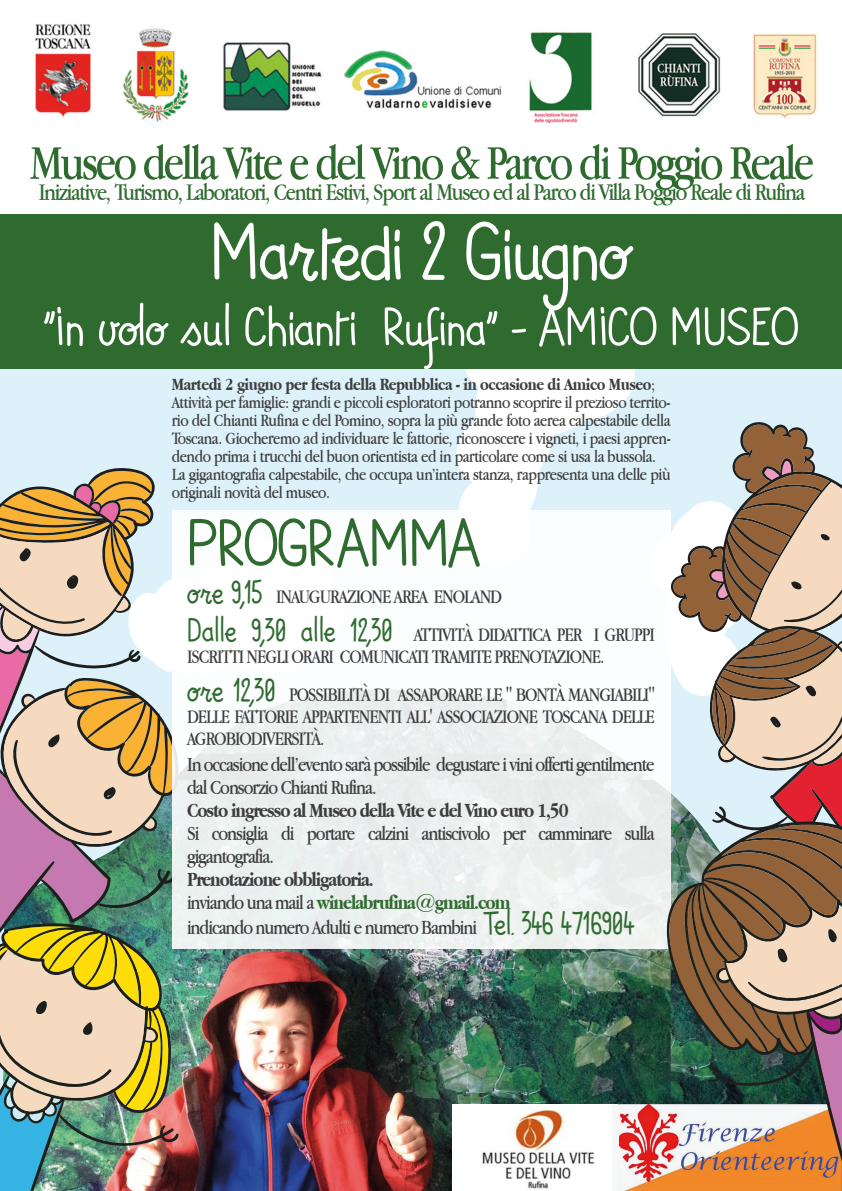
<style>
.page{position:relative;width:842px;height:1191px;background:#fff}
.page>*{position:absolute;margin:0;border:0;box-sizing:border-box;transform-origin:0 0}
.t1{font:90px "AN Di";letter-spacing:-.01em;color:#fff}
.t2{font:74px "AN Di";color:#2f6b2f}
.t3{font:60px "AN Di";color:#fff}
.t4{font:50px "Apple Garamond";letter-spacing:-.05em;color:#2f6b2f}
.t5{font:25px "Apple Garamond";letter-spacing:-.05em;color:#2f6b2f}
.t6{font:21px/23px "Apple Garamond";letter-spacing:-.05em;color:#3d3d3c}
.t7{font:20px/38px "Apple Garamond";letter-spacing:-.05em;color:#3d3d3c}
.t8{font:18px/18px "Apple Garamond";letter-spacing:-.025em;color:#3d3d3c}
.s1{font-weight:700}
.s2{font-family:"AN Di";font-size:36px;color:#2f6b2f}
.s3{font-weight:700;color:#2f6b2f}
</style>
<div class="page">
<div style="left:0;top:359px;width:842px;height:832px;background:#ddf1fb"></div>
<img style="left:346px;top:949px;width:299px;height:242px">
<svg style="left:448px;top:368px;width:190px;height:142px;fill:#fff"></svg>
<div style="left:0;top:214px;width:842px;height:154px;background:#2f6b2f"></div>
<img style="left:0;top:468px;width:346px;height:723px">
<img style="left:35px;top:24px;width:782px;height:100px">
<div style="left:172px;top:510px;width:498px;height:439px;background:#f3f6f5"></div>
<img style="left:452px;top:1104px;width:160px;height:87px">
<img style="left:619px;top:1104px;width:223px;height:87px">
<svg style="left:645px;top:422px;width:197px;height:758px"></svg>
<div style="left:612px;top:1104px;width:7px;height:87px;background:#f5f7f6"></div>
<p class="t4" style="left:30px;top:133px;width:786px">Museo della Vite e del Vino &amp; Parco di Poggio Reale</p>
<p class="t5" style="left:39px;top:177px;width:768px">Iniziative, Turismo, Laboratori, Centri Estivi, Sport al Museo ed al Parco di Villa Poggio Reale di Rufina</p>
<p class="t1" style="left:211px;top:198px;width:425px">Martedi 2 Giugno</p>
<p class="t3" style="left:44px;top:291px;width:756px">"In volo sul Chianti Rufina" - AMICO MUSEO</p>
<p class="t8" style="left:172px;top:375px;width:500px"><span class="s1">Martedì 2 giugno per festa della Repubblica - in occasione di Amico Museo</span>; Attività per famiglie: grandi e piccoli esploratori potranno scoprire il prezioso territo&shy;rio del Chianti Rufina e del Pomino, sopra la più grande foto aerea calpestabile della Toscana. Giocheremo ad individuare le fattorie, riconoscere i vigneti, i paesi appren&shy;dendo prima i trucchi del buon orientista ed in particolare come si usa la bussola.<br>La gigantografia calpestabile, che occupa un’intera stanza, rappresenta una delle più originali novità del museo.</p>
<p class="t2" style="left:187px;top:499px;width:295px">PROGRAMMA</p>
<p class="t7" style="left:187px;top:577px;width:469px"><span class="s2">ore 9,15</span> INAUGURAZIONE AREA ENOLAND<br><span class="s2">Dalle 9,30 alle 12,30</span> ATTIVITÀ DIDATTICA PER I GRUPPI</p>
<p class="t7" style="left:187px;top:637px;width:469px">ISCRITTI NEGLI ORARI COMUNICATI TRAMITE PRENOTAZIONE.<br><span class="s2">ore 12,30</span> POSSIBILITÀ DI ASSAPORARE LE " BONTÀ MANGIABILI"</p>
<p class="t7" style="left:187px;top:705px;width:469px;line-height:22px">DELLE FATTORIE APPARTENENTI ALL' ASSOCIAZIONE TOSCANA DELLE<br>AGROBIODIVERSITÀ.</p>
<p class="t6" style="left:187px;top:752px;width:469px">In occasione dell’evento sarà possibile degustare i vini offerti gentilmente dal Consorzio Chianti Rufina.<br><span class="s1">Costo ingresso al Museo della Vite e del Vino euro 1,50<br></span>Si consiglia di portare calzini antiscivolo per camminare sulla gigantografia.<br><span class="s1">Prenotazione obbligatoria.<br></span>inviando una mail a <span class="s3">winelabrufina@gmail.com</span></p>
<p class="t6" style="left:187px;top:915px;width:449px">indicando numero Adulti e numero Bambini <span class="s2">Tel. 346 4716904</span></p>
</div>
